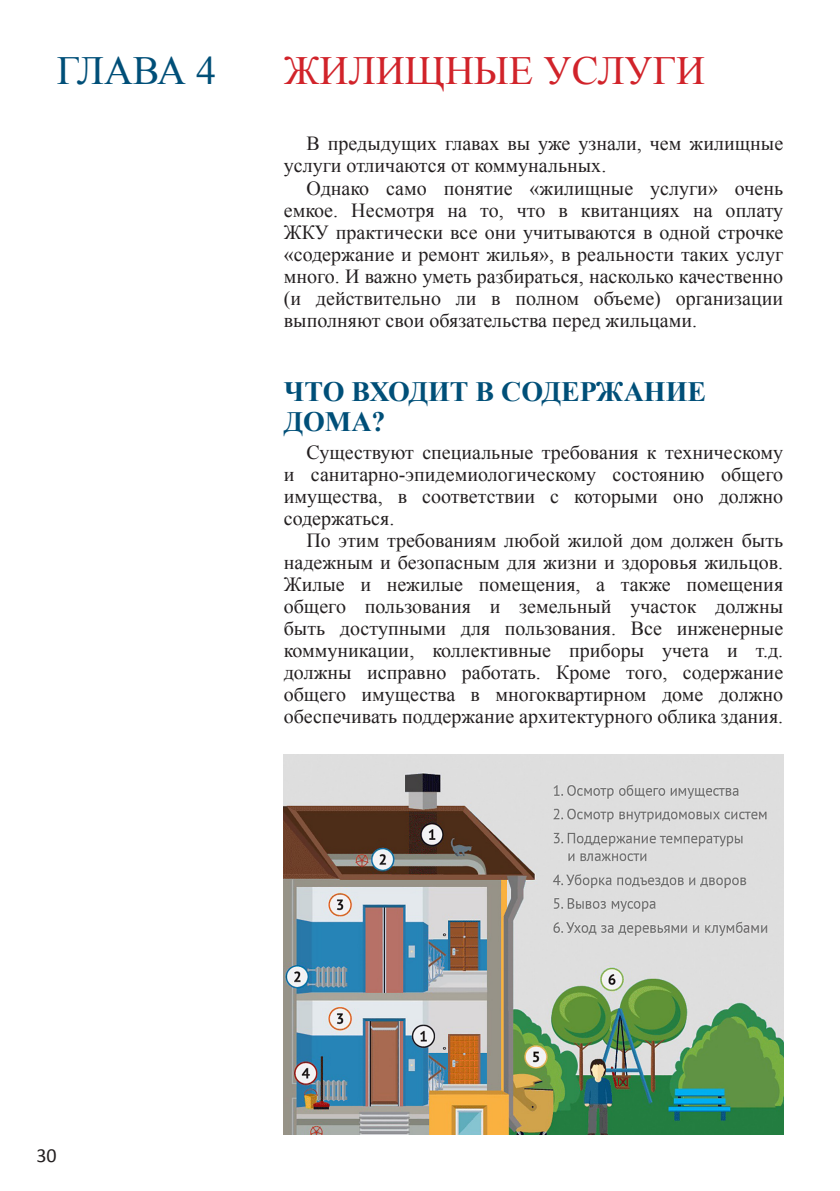
<style>
.page{position:relative;width:840px;height:1191px;background:#fff}
.page>*{position:absolute;margin:0;border:0;box-sizing:border-box;transform-origin:0 0}
.ВЛЕВО{font:40px "Times New Roman";color:#d1232a}
.ВЛЕВО-2{font:40px "Times New Roman";letter-spacing:-.03em;color:#004f78}
.ВЛЕВО-3{font:700 28px/30px "Times New Roman";color:#004f78}
.ТЕКСТ{font:20px/22px "Times New Roman";color:#231f20;text-align:justify}
.t1{font:20px "Sakha Calibri";color:#231f20}
</style>
<div class="page">
<img style="left:283px;top:754px;width:499px;height:380px">
<p class="ВЛЕВО-2" style="left:57px;top:44px;width:161px">ГЛАВА 4</p>
<p class="ВЛЕВО" style="left:283px;top:44px;width:422px">ЖИЛИЩНЫЕ УСЛУГИ</p>
<p class="ТЕКСТ" style="left:283px;top:132px;width:500px;text-indent:23px">В предыдущих главах вы уже узнали, чем жилищные услуги отличаются от коммунальных.</p>
<p class="ТЕКСТ" style="left:283px;top:176px;width:500px;text-indent:23px">Однако само понятие «жилищные услуги» очень емкое. Несмотря на то, что в квитанциях на оплату ЖКУ практически все они учитываются в одной строчке «содержание и ремонт жилья», в реальности таких услуг много. И важно уметь разбираться, насколько качественно (и действительно ли в полном объеме) организации выполняют свои обязательства перед жильцами.</p>
<p class="ВЛЕВО-3" style="left:283px;top:375px;width:424px">ЧТО ВХОДИТ В СОДЕРЖАНИЕ<br>ДОМА?</p>
<p class="ТЕКСТ" style="left:283px;top:440px;width:500px;text-indent:23px">Существуют специальные требования к техническому и санитарно-эпидемиологическому состоянию общего имущества, в соответствии с которыми оно должно содержаться.</p>
<p class="ТЕКСТ" style="left:283px;top:528px;width:500px;text-indent:23px">По этим требованиям любой жилой дом должен быть надежным и безопасным для жизни и здоровья жильцов.<br>Жилые и нежилые помещения, а также помещения общего пользования и земельный участок должны быть доступными для пользования. Все инженерные коммуникации, коллективные приборы учета и т.д. должны исправно работать. Кроме того, содержание общего имущества в многоквартирном доме должно обеспечивать поддержание архитектурного облика здания.</p>
<p class="t1" style="left:36px;top:1142px;width:22px">30</p>
</div>
